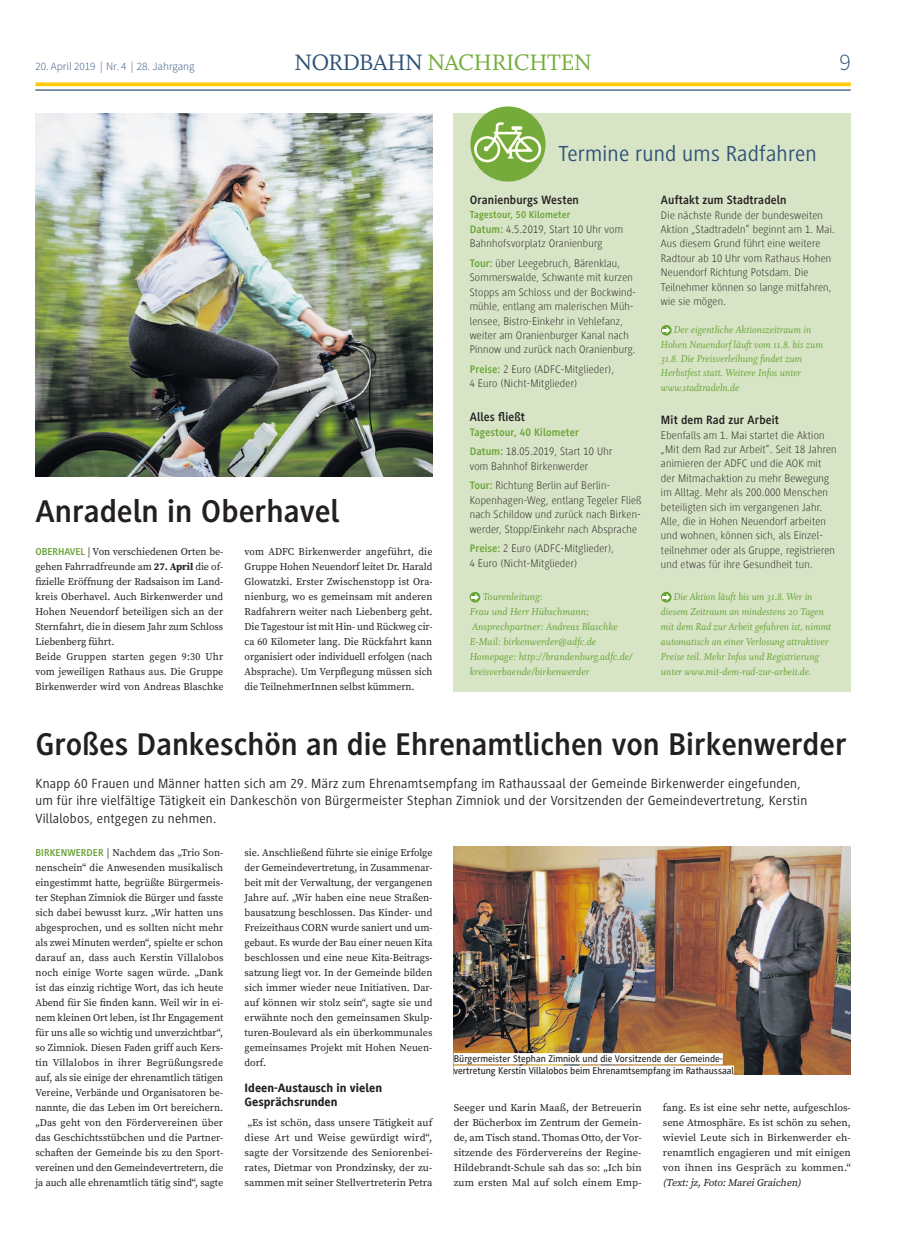
<style>
.page{position:relative;width:904px;height:1241px;background:#fff}
.page>*{position:absolute;margin:0;border:0;box-sizing:border-box;transform-origin:0 0}
.t1{font:700 32.5px "Generis Sans Pro";color:#231f20}
.t2{font:25px "Whitman Roman LF";letter-spacing:-.02em;color:#74ab3a}
.t3{font:300 23.75px "Source Sans Pro";color:#2e5177}
.t4{font:22.5px "Generis Sans Pro";letter-spacing:.01em;color:#2e5177}
.t5{font:13.75px/17.5px "Generis Sans Pro";letter-spacing:.02em;color:#231f20}
.t6{font:700 12.5px "Generis Sans Pro";letter-spacing:.01em;color:#231f20;scale:.96 1}
.t7{font:800 12.5px/13.5px "Generis Sans Com";color:#231f20}
.t8{font:100 11.25px/14.4px "Generis Sans Com";letter-spacing:.02em;color:#231f20}
.t9{font:11.25px/15px "Whitman Italic Os F";color:#68a335}
.t10{font:11.25px/15px "Whitman Italic Os F";color:#68a335;scale:.96 1}
.t11{font:300 11.25px "Source Sans Pro";color:#2e5177}
.t12{font:700 11.25px "Generis Sans Pro";letter-spacing:.01em;color:#68a335;scale:.96 1}
.t13{font:10.38px/15px "Source Serif Pro";color:#231f20;text-align:justify}
.t14{font:10.38px/15px "Source Serif Pro";color:#231f20;text-align:justify;scale:.96 1}
.t15{font:italic 10.38px "Source Serif Pro";color:#231f20}
.t16{font:700 10.38px "Generis Sans Pro";letter-spacing:.01em;color:#68a335;scale:.96 1}
.t17{font:500 10px/12.5px "Generis Sans Com";color:#231f20}
.s1{color:#2e5177}
.s2{font-family:"Generis Sans Pro";font-weight:700;color:#68a335}
.s3{font-weight:700}
</style>
<div class="page">
<svg style="left:35px;top:82px;width:815px;height:4px;background:#fecf24"></svg>
<hr style="left:35px;top:89px;width:815px;height:2px;background:#2e5177">
<div style="left:454px;top:113px;width:396px;height:578px;background:#d7e4c5"></div>
<img style="left:35px;top:113px;width:397px;height:364px">
<img style="left:454px;top:846px;width:396px;height:228px">
<svg style="left:469px;top:592px;width:11px;height:10px"></svg>
<svg style="left:471px;top:593px;width:8px;height:7px"></svg>
<svg style="left:661px;top:325px;width:10px;height:10px"></svg>
<svg style="left:662px;top:326px;width:8px;height:8px"></svg>
<svg style="left:661px;top:592px;width:10px;height:10px"></svg>
<svg style="left:662px;top:593px;width:8px;height:7px"></svg>
<div style="left:454px;top:1052px;width:268px;height:12px;background:#fff"></div>
<div style="left:454px;top:1065px;width:280px;height:11px;background:#fff"></div>
<div style="left:470px;top:106px;width:75px;height:75px;background:#74ab3a;border-radius:50%"></div>
<svg style="left:474px;top:121px;width:67px;height:41px"></svg>
<p class="t11" style="left:35px;top:59px;width:161px">20. April 2019 | Nr. 4 | 28. Jahrgang</p>
<h2 class="t2" style="left:294px;top:49px;width:299px"><span class="s1">NORDBAHN</span> NACHRICHTEN</h2>
<h3 class="t3" style="left:839px;top:48px;width:13px">9</h3>
<h1 class="t1" style="left:35px;top:493px;width:305px">Anradeln in Oberhavel</h1>
<p class="t13" style="left:35px;top:544px;width:189px;text-align:left"><span class="s2">Ob erhavel</span> | Von verschiedenen Orten be&shy;gehen Fahrradfreunde am <span class="s3">27. April</span> die of&shy;fizielle Eröffnung der Radsaison im Land&shy;kreis Oberhavel. Auch Birkenwerder und Hohen Neuendorf beteiligen sich an der Sternfahrt, die in diesem Jahr zum Schloss Liebenberg führt.<br>Beide Gruppen starten gegen 9:30 Uhr vom jeweiligen Rathaus aus. Die Gruppe Birkenwerder wird von Andreas Blaschke</p>
<p class="t14" style="left:244px;top:544px;width:197px">vom ADFC Birkenwerder angeführt, die Gruppe Hohen Neuendorf leitet Dr. Harald Glowatzki. Erster Zwischenstopp ist Ora&shy;nienburg, wo es gemeinsam mit anderen Radfahrern weiter nach Liebenberg geht.<br>Die Tagestour ist mit Hin- und Rückweg cir&shy;ca 60 Kilometer lang. Die Rückfahrt kann organisiert oder individuell erfolgen (nach Absprache). Um Verpflegung müssen sich die TeilnehmerInnen selbst kümmern.</p>
<h3 class="t4" style="left:558px;top:141px;width:260px">Termine rund ums Radfahren</h3>
<p class="t6" style="left:469px;top:193px;width:115px">Oranienburgs Westen</p>
<p class="t16" style="left:469px;top:209px;width:106px">Tagestour, 50 Kilometer</p>
<p class="t8" style="left:469px;top:222px;width:155px"><span class="s2">Datum:</span> 4.5.2019, Start 10 Uhr vom<br>Bahnhofsvorplatz Oranienburg</p>
<p class="t8" style="left:469px;top:256px;width:167px"><span class="s2">Tour:</span> über Leegebruch, Bärenklau, Sommerswalde, Schwante mit kurzen Stopps am Schloss und der Bockwind&shy;mühle, entlang am malerischen Müh&shy;lensee, Bistro-Einkehr in Vehlefanz, weiter am Oranienburger Kanal nach Pinnow und zurück nach Oranienburg.</p>
<p class="t8" style="left:469px;top:362px;width:146px"><span class="s2">Preise:</span> 2 Euro (ADFC-Mitglieder),<br>4 Euro (Nicht-Mitglieder)</p>
<p class="t6" style="left:469px;top:410px;width:59px">Alles fließt</p>
<p class="t12" style="left:469px;top:425px;width:115px">Tagestour, 40 Kilometer</p>
<p class="t8" style="left:469px;top:444px;width:144px"><span class="s2">Datum:</span> 18.05.2019, Start 10 Uhr vom Bahnhof Birkenwerder</p>
<p class="t8" style="left:469px;top:478px;width:173px"><span class="s2">Tour:</span> Richtung Berlin auf Berlin-Kopenhagen-Weg, entlang Tegeler Fließ nach Schildow und zurück nach Birken&shy;werder, Stopp/Einkehr nach Absprache</p>
<p class="t8" style="left:469px;top:541px;width:146px"><span class="s2">Preise:</span> 2 Euro (ADFC-Mitglieder),<br>4 Euro (Nicht-Mitglieder)</p>
<p class="t9" style="left:469px;top:589px;width:164px;text-indent:13px">Tourenleitung:<br>Frau und Herr Hübschmann;<br>Ansprechpartner: Andreas Blaschke<br>E-Mail: birkenwerder@adfc.de<br>Homepage: http://brandenburg.adfc.de/ kreisverbaende/birkenwerder</p>
<p class="t6" style="left:661px;top:193px;width:132px">Auftakt zum Stadtradeln</p>
<p class="t8" style="left:661px;top:208px;width:175px">Die nächste Runde der bundesweiten Aktion „Stadtradeln“ beginnt am 1. Mai.<br>Aus diesem Grund führt eine weitere Radtour ab 10 Uhr vom Rathaus Hohen Neuendorf Richtung Potsdam. Die Teilnehmer können so lange mitfahren, wie sie mögen.</p>
<p class="t9" style="left:661px;top:323px;width:163px;line-height:14.2px;text-indent:13px">Der eigentliche Aktionszeitraum in Hohen Neuendorf läuft vom 11.8. bis zum 31.8. Die Preisverleihung findet zum Herbstfest statt. Weitere Infos unter www.stadtradeln.de</p>
<p class="t6" style="left:661px;top:413px;width:124px">Mit dem Rad zur Arbeit</p>
<p class="t8" style="left:661px;top:428px;width:177px">Ebenfalls am 1. Mai startet die Aktion „Mit dem Rad zur Arbeit“. Seit 18 Jahren animieren der ADFC und die AOK mit der Mitmachaktion zu mehr Bewegung im Alltag. Mehr als 200.000 Menschen beteiligten sich im vergangenen Jahr.<br>Alle, die in Hohen Neuendorf arbeiten und wohnen, können sich, als Einzel&shy;teilnehmer oder als Gruppe, registrieren und etwas für ihre Gesundheit tun.</p>
<p class="t10" style="left:661px;top:589px;width:179px;text-indent:13px">Die Aktion läuft bis um 31.8. Wer in diesem Zeitraum an mindestens 20 Tagen mit dem Rad zur Arbeit gefahren ist, nimmt automatisch an einer Verlosung attraktiver Preise teil. Mehr Infos und Registrierung unter www.mit-dem-rad-zur-arbeit.de.</p>
<h1 class="t1" style="left:35px;top:726px;width:812px">Großes Dankeschön an die Ehrenamtlichen von Birkenwerder</h1>
<p class="t5" style="left:35px;top:774px;width:773px">Knapp 60 Frauen und Männer hatten sich am 29. März zum Ehrenamtsempfang im Rathaussaal der Gemeinde Birkenwerder eingefunden, um für ihre vielfältige Tätigkeit ein Dankeschön von Bürgermeister Stephan Zimniok und der Vorsitzenden der Gemeindevertretung, Kerstin<br>Villalobos, entgegen zu nehmen.</p>
<p class="t13" style="left:35px;top:844px;width:189px"><span class="s2">Birkenwerder</span> | Nachdem das „Trio Son&shy;nenschein“ die Anwesenden musikalisch eingestimmt hatte, begrüßte Bürgermeis&shy;ter Stephan Zimniok die Bürger und fasste sich dabei bewusst kurz. „Wir hatten uns abgesprochen, und es sollten nicht mehr als zwei Minuten werden“, spielte er schon darauf an, dass auch Kerstin Villalobos noch einige Worte sagen würde. „Dank ist das einzig richtige Wort, das ich heute Abend für Sie finden kann. Weil wir in ei&shy;nem kleinen Ort leben, ist Ihr Engagement für uns alle so wichtig und unverzichtbar“, so Zimniok. Diesen Faden griff auch Kers&shy;tin Villalobos in ihrer Begrüßungsrede auf, als sie einige der ehrenamtlich tätigen Vereine, Verbände und Organisatoren be&shy;nannte, die das Leben im Ort bereichern. „Das geht von den Fördervereinen über das Geschichtsstübchen und die Partner&shy;schaften der Gemeinde bis zu den Sport&shy;vereinen und den Gemeindevertretern, die ja auch alle ehrenamtlich tätig sind“, sagte</p>
<p class="t13" style="left:244px;top:845px;width:189px">sie. Anschließend führte sie einige Erfolge der Gemeindevertretung, in Zusammenar&shy;beit mit der Verwaltung, der vergangenen Jahre auf. „Wir haben eine neue Straßen&shy;bausatzung beschlossen. Das Kinder- und Freizeithaus CORN wurde saniert und um&shy;gebaut. Es wurde der Bau einer neuen Kita beschlossen und eine neue Kita-Beitrags&shy;satzung liegt vor. In der Gemeinde bilden sich immer wieder neue Initiativen. Dar&shy;auf können wir stolz sein“, sagte sie und erwähnte noch den gemeinsamen Skulp&shy;turen-Boulevard als ein überkommunales gemeinsames Projekt mit Hohen Neuen&shy;dorf.</p>
<p class="t7" style="left:244px;top:1080px;width:139px">Ideen-Austausch in vielen<br>Gesprächsrunden</p>
<p class="t13" style="left:244px;top:1114px;width:189px;text-align:center">„Es ist schön, dass unsere Tätigkeit auf diese Art und Weise gewürdigt wird“, sagte der Vorsitzende des Seniorenbei&shy;rates, Dietmar von Prondzinsky, der zu&shy;sammen mit seiner Stellvertreterin Petra</p>
<p class="t17" style="left:454px;top:1052px;width:282px">Bürgermeister Stephan Zimniok und die Vorsitzende der Gemeinde&shy;vertretung Kerstin Villalobos beim Ehrenamtsempfang im Rathaussaal</p>
<p class="t13" style="left:454px;top:1099px;width:189px">Seeger und Karin Maaß, der Betreuerin der Bücherbox im Zentrum der Gemein&shy;de, am Tisch stand. Thomas Otto, der Vor&shy;sitzende des Fördervereins der Regine-Hildebrandt-Schule sah das so: „Ich bin zum ersten Mal auf solch einem Emp-</p>
<p class="t13" style="left:663px;top:1099px;width:189px">fang. Es ist eine sehr nette, aufgeschlos&shy;sene Atmosphäre. Es ist schön zu sehen, wieviel Leute sich in Birkenwerder eh&shy;renamtlich engagieren und mit einigen von ihnen ins Gespräch zu kommen.“</p>
<p class="t15" style="left:663px;top:1175px;width:142px">(Text:jz,Foto:MareiGraichen)</p>
</div>
